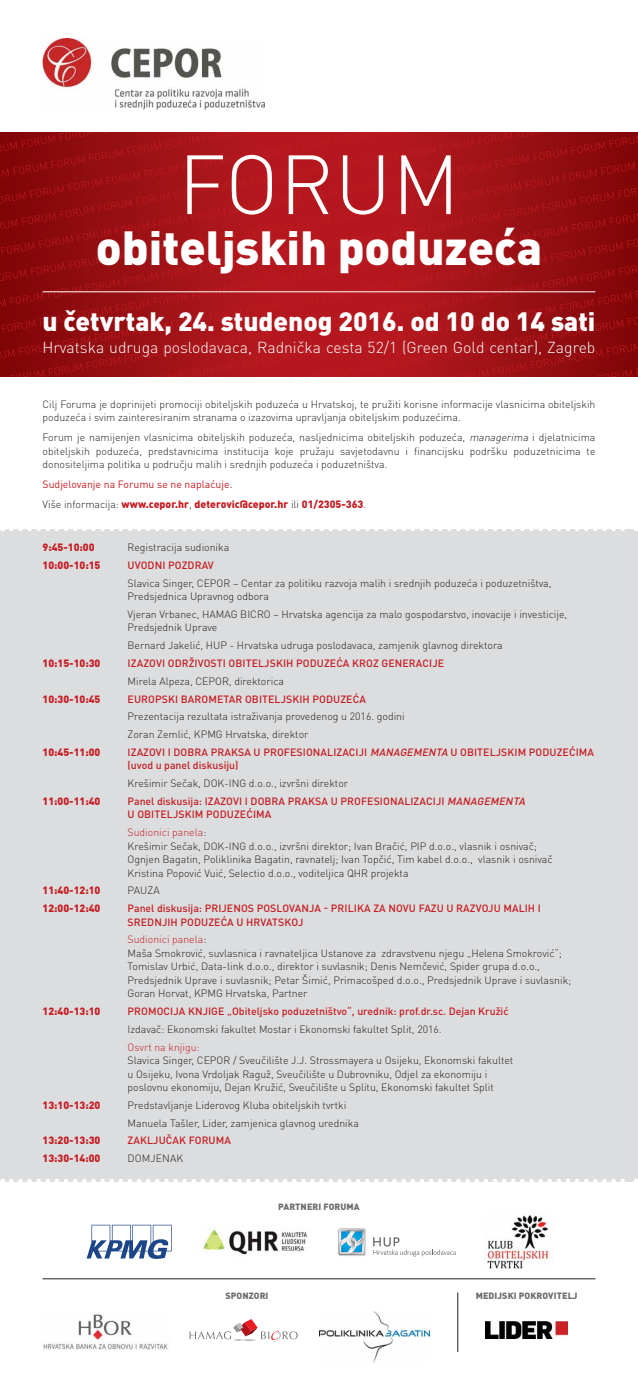
<style>
.page{position:relative;width:638px;height:1382px;background:#fff}
.page>*{position:absolute;margin:0;border:0;box-sizing:border-box;transform-origin:0 0}
.t1{font:300 82.5px "DIN Pro";letter-spacing:.01em;color:#fff}
.t2{font:900 47.25px "DIN Pro";color:#fff}
.t3{font:900 26.25px "DIN Pro";color:#fff}
.t4{font:300 15.75px "DIN Pro";color:#fff}
.t5{font:300 10.5px/13.5px "DIN Pro";color:#231f20}
.t6{font:500 10.5px/13.5px "DIN Pro";letter-spacing:.01em;color:#c51d23}
.t7{font:900 10.5px/19.9px "DIN Pro";color:#c51d23}
.t8{font:300 10.5px "DIN Pro";color:#c51d23}
.t9{font:900 9px "DIN Pro";letter-spacing:.01em;color:#6d6e70}
.s1{font-style:italic}
.s2{font-weight:400}
.s3{font-weight:300;color:#231f20}
.s4{color:#c51d23}
</style>
<div class="page">
<svg style="left:0;top:371px;width:638px;height:6px;background:#a11216"></svg>
<svg style="left:0;top:345px;width:638px;height:26px;background:#a11116"></svg>
<svg style="left:0;top:320px;width:638px;height:25px;background:#a11116"></svg>
<svg style="left:0;top:295px;width:638px;height:25px;background:#a11116"></svg>
<svg style="left:0;top:270px;width:638px;height:25px;background:#a11418"></svg>
<svg style="left:0;top:245px;width:638px;height:25px;background:#a11116"></svg>
<svg style="left:0;top:220px;width:638px;height:25px;background:#a11116"></svg>
<svg style="left:0;top:195px;width:638px;height:25px;background:#a11116"></svg>
<svg style="left:0;top:170px;width:638px;height:25px;background:#a11116"></svg>
<svg style="left:0;top:132px;width:638px;height:38px;background:#a11116"></svg>
<hr style="left:43px;top:291px;width:552px;height:1px;background:#fff">
<div style="left:0;top:529px;width:638px;height:652px;background:#dcddde"></div>
<svg style="left:11px;top:529px;width:626px;height:2px"></svg>
<svg style="left:11px;top:1179px;width:626px;height:3px"></svg>
<img style="left:43px;top:38px;width:222px;height:71px">
<svg style="left:87px;top:1225px;width:85px;height:34px"></svg>
<img style="left:202px;top:1226px;width:105px;height:29px">
<img style="left:338px;top:1228px;width:28px;height:28px">
<svg style="left:339px;top:1229px;width:26px;height:26px"></svg>
<svg style="left:373px;top:1237px;width:83px;height:19px"></svg>
<img style="left:484px;top:1215px;width:68px;height:54px">
<hr style="left:43px;top:1279px;width:552px;height:1px;background:#231f20">
<img style="left:485px;top:1321px;width:83px;height:17px">
<hr style="left:457px;top:1292px;width:1px;height:60px;background:#231f20">
<img style="left:43px;top:1314px;width:125px;height:36px">
<img style="left:319px;top:1311px;width:110px;height:52px">
<svg style="left:189px;top:1319px;width:109px;height:23px"></svg>
<h1 class="t1" style="left:178px;top:155px;width:283px">FORUM</h1>
<h2 class="t2" style="left:96px;top:231px;width:447px">obiteljskih poduzeća</h2>
<h3 class="t3" style="left:43px;top:312px;width:554px">u četvrtak, 24. studenog 2016. od 10 do 14 sati</h3>
<h3 class="t4" style="left:43px;top:342px;width:554px">Hrvatska udruga poslodavaca, Radnička cesta 52/1 (Green Gold centar), Zagreb</h3>
<p class="t5" style="left:43px;top:398px;width:554px">Cilj Foruma je doprinijeti promociji obiteljskih poduzeća u Hrvatskoj, te pružiti korisne informacije vlasni cima obiteljskih poduzeća i svim zainteresiranim stranama o izazovima upravljanja obiteljskim poduzećima.</p>
<p class="t5" style="left:43px;top:432px;width:554px;text-align:justify">Forum je namijenjen vlasnicima obiteljskih poduzeća, nasljednicima obiteljskih poduzeća, <span class="s1">managerima</span> i djelatnicima obiteljskih poduzeća, predstavnicima institucija koje pružaju savjetodavnu i financijsku podršku poduzetnicima te dono siteljima politika u području malih i srednjih poduzeća i poduzetništva.</p>
<p class="t7" style="left:43px;top:475px;width:325px"><span class="s2">Sudjelovanje na Forumu se ne naplaćuje.<br></span><span class="s3">Više informacija:</span> www.cepor.hr<span class="s3">,</span> deterovic@cepor.hr <span class="s3">ili</span> 01/2305-363<span class="s3">.</span></p>
<p class="t7" style="left:43px;top:539px;width:53px">9:45-10:00</p>
<p class="t5" style="left:128px;top:542px;width:103px">Registracija sudionika</p>
<p class="t7" style="left:43px;top:556px;width:59px">10:00-10:15</p>
<p class="t6" style="left:128px;top:559px;width:88px">UVODNI POZDRAV</p>
<p class="t5" style="left:128px;top:577px;width:425px">Slavica Singer, CEPOR – Centar za politiku razvoja malih i srednjih poduzeća i poduzetništva,<br>Predsjednica Upravnog odbora</p>
<p class="t5" style="left:128px;top:609px;width:441px">Vjeran Vrbanec, HAMAG BICRO – Hrvatska agencija za malo gospodarstvo, inovacije i investicije,<br>Predsjednik Uprave</p>
<p class="t5" style="left:128px;top:640px;width:377px">Bernard Jakelić, HUP - Hrvatska udruga poslodavaca, zamjenik glavnog direktora</p>
<p class="t7" style="left:43px;top:654px;width:59px">10:15-10:30</p>
<p class="t6" style="left:128px;top:657px;width:318px">IZAZOVI ODRŽIVOSTI OBITELJSKIH PODUZEĆA KROZ GENERACIJE</p>
<p class="t5" style="left:128px;top:676px;width:158px">Mirela Alpeza, CEPOR, direktorica</p>
<p class="t7" style="left:43px;top:690px;width:59px">10:30-10:45</p>
<p class="t6" style="left:128px;top:692px;width:240px">EUROPSKI BAROMETAR OBITELJSKIH PODUZEĆA</p>
<p class="t5" style="left:128px;top:709px;width:279px;line-height:17.8px">Prezentacija rezultata istraživanja provedenog u 2016. godini<br>Zoran Zemlić, KPMG Hrvatska, direktor</p>
<p class="t7" style="left:43px;top:743px;width:59px">10:45-11:00</p>
<p class="t6" style="left:128px;top:745px;width:468px">IZAZOVI I DOBRA PRAKSA U PROFESIONALIZACIJI <span class="s1">MANAGEMENTA</span> U OBITELJSKIM PODUZEĆIMA (uvod u panel diskusiju)</p>
<p class="t5" style="left:128px;top:778px;width:222px">Krešimir Sečak, DOK-ING d.o.o., izvršni direktor</p>
<p class="t7" style="left:43px;top:792px;width:59px">11:00-11:40</p>
<p class="t6" style="left:128px;top:794px;width:399px">Panel diskusija: IZAZOVI I DOBRA PRAKSA U PROFESIONALIZACIJI <span class="s1">MANAGEMENTA<br></span>U OBITELJSKIM PODUZEĆIMA</p>
<p class="t5" style="left:128px;top:827px;width:426px"><span class="s4">Sudionici panela</span>:<br>Krešimir Sečak, DOK-ING d.o.o., izvršni direktor; Ivan Bračić, PIP d.o.o., vlasnik i osnivač; Ognjen Bagatin, Poliklinika Bagatin, ravnatelj; Ivan Topčić, Tim kabel d.o.o., vlasnik i osnivač Kristina Popović Vuić, Selectio d.o.o., voditeljica QHR projekta</p>
<p class="t7" style="left:43px;top:882px;width:59px">11:40-12:10</p>
<p class="t5" style="left:128px;top:885px;width:34px">PAUZA</p>
<p class="t7" style="left:43px;top:899px;width:59px">12:00-12:40</p>
<p class="t6" style="left:128px;top:902px;width:415px">Panel diskusija: PRIJENOS POSLOVANJA - PRILIKA ZA NOVU FAZU U RAZVOJU MALIH I<br>SREDNJIH PODUZEĆA U HRVATSKOJ</p>
<p class="t5" style="left:128px;top:934px;width:445px"><span class="s4">Sudionici panela</span>:<br>Maša Smokrović, suvlasnica i ravnateljica Ustanove za zdravstvenu njegu „Helena Smokrović“; Tomislav Urbić, Data-link d.o.o., direktor i suvlasnik; Denis Nemčević, Spider grupa d.o.o., Predsjednik Uprave i suvlasnik; Petar Šimić, Primacošped d.o.o., Predsjednik Uprave i suvlasnik; Goran Horvat, KPMG Hrvatska, Partner</p>
<p class="t7" style="left:43px;top:1002px;width:59px">12:40-13:10</p>
<p class="t6" style="left:128px;top:1005px;width:382px">PROMOCIJA KNJIGE „Obiteljsko poduzetništvo“, urednik: prof.dr.sc. Dejan Kružić</p>
<p class="t5" style="left:128px;top:1024px;width:316px">Izdavač: Ekonomski fakultet Mostar i Ekonomski fakultet Split, 2016.</p>
<p class="t8" style="left:128px;top:1043px;width:74px">Osvrt na knjigu:</p>
<p class="t5" style="left:128px;top:1055px;width:387px">Slavica Singer, CEPOR / Sveučilište J.J. Strossmayera u Osijeku, Ekonomski fakultet u Osijeku, Ivona Vrdoljak Raguž, Sveučilište u Dubrovniku, Odjel za ekonomiju i poslovnu ekonomiju, Dejan Kružić, Sveučilište u Splitu, Ekonomski fakultet Split</p>
<p class="t7" style="left:43px;top:1096px;width:59px">13:10-13:20</p>
<p class="t5" style="left:128px;top:1097px;width:233px;line-height:17.8px">Predstavljanje Liderovog Kluba obiteljskih tvrtki<br>Manuela Tašler, Lider, zamjenica glavnog urednika</p>
<p class="t7" style="left:43px;top:1132px;width:59px">13:20-13:30</p>
<p class="t6" style="left:128px;top:1134px;width:105px">ZAKLJUČAK FORUMA</p>
<p class="t7" style="left:43px;top:1149px;width:59px">13:30-14:00</p>
<p class="t5" style="left:128px;top:1153px;width:57px">DOMJENAK</p>
<p class="t9" style="left:278px;top:1203px;width:83px">PARTNERI FORUMA</p>
<p class="t9" style="left:225px;top:1293px;width:45px">SPONZORI</p>
<p class="t9" style="left:476px;top:1293px;width:103px">MEDIJSKI POKROVITELJ</p>
</div>
